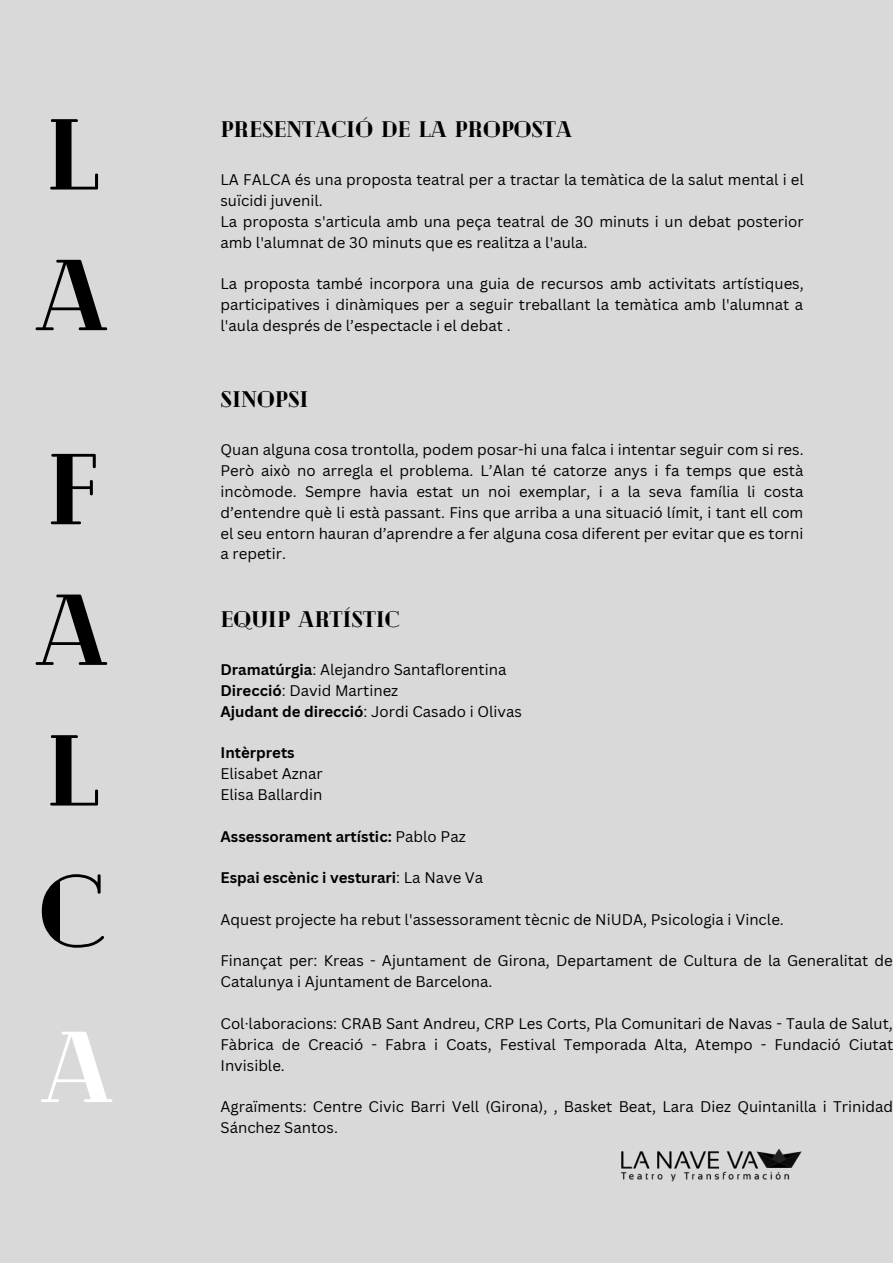
<style>
.page{position:relative;width:893px;height:1263px;background:#d9d9d9}
.page>*{position:absolute;margin:0;border:0;box-sizing:border-box;transform-origin:0 0}
.t1{font:900 100.5px "Cheque";color:#000}
.t2{font:900 100.5px "Cheque";color:#fff}
.t3{font:900 22.5px "Cheque";color:#000}
.t4{font:15px/20.9px "Canva Sans";color:#000}
.t5{font:700 15px "Canva Sans";color:#000}
.s1{font-weight:700}
.s2{font-weight:400}
</style>
<div class="page">
<img style="left:621px;top:1148px;width:181px;height:34px">
<p class="t1" style="left:45px;top:89px;width:55px">L</p>
<p class="t1" style="left:35px;top:230px;width:74px">A</p>
<p class="t1" style="left:45px;top:424px;width:54px">F</p>
<p class="t1" style="left:35px;top:564px;width:74px">A</p>
<p class="t1" style="left:45px;top:705px;width:55px">L</p>
<p class="t1" style="left:39px;top:846px;width:67px">C</p>
<p class="t2" style="left:40px;top:1001px;width:74px">A</p>
<p class="t3" style="left:220px;top:115px;width:353px">PRESENTACIÓ DE LA PROPOSTA</p>
<p class="t4" style="left:220px;top:169px;width:585px">LA FALCA és una proposta teatral per a tractar la temàtica de la salut mental i el suïcidi juvenil.</p>
<p class="t4" style="left:220px;top:211px;width:584px">La proposta s'articula amb una peça teatral de 30 minuts i un debat posterior amb l'alumnat de 30 minuts que es realitza a l'aula.</p>
<p class="t4" style="left:220px;top:273px;width:585px;text-align:justify">La proposta també incorpora una guia de recursos amb activitats artístiques, participatives i dinàmiques per a seguir treballant la temàtica amb l'alumnat a l'aula després de l’espectacle i el debat .</p>
<p class="t3" style="left:220px;top:385px;width:90px">SINOPSI</p>
<p class="t4" style="left:220px;top:439px;width:584px;text-align:justify">Quan alguna cosa trontolla, podem posar-hi una falca i intentar seguir com si res.<br>Però això no arregla el problema. L’Alan té catorze anys i fa temps que està incòmode. Sempre havia estat un noi exemplar, i a la seva família li costa d’entendre què li està passant. Fins que arriba a una situació límit, i tant ell com el seu entorn hauran d’aprendre a fer alguna cosa diferent per evitar que es torni a repetir.</p>
<p class="t3" style="left:220px;top:604px;width:181px">EQUIP ARTÍSTIC</p>
<p class="t4" style="left:220px;top:659px;width:287px"><span class="s1">Dramatúrgia</span>: Alejandro Santaflorentina</p>
<p class="t4" style="left:220px;top:679px;width:179px"><span class="s1">Direcció</span>: David Martinez</p>
<p class="t4" style="left:220px;top:700px;width:303px"><span class="s1">Ajudant de direcció</span>: Jordi Casado i Olivas</p>
<p class="t5" style="left:220px;top:742px;width:76px">Intèrprets</p>
<p class="t4" style="left:220px;top:763px;width:104px">Elisabet Aznar</p>
<p class="t4" style="left:220px;top:784px;width:103px">Elisa Ballardin</p>
<p class="t5" style="left:220px;top:825px;width:247px">Assessorament artístic: <span class="s2">Pablo Paz</span></p>
<p class="t5" style="left:220px;top:867px;width:264px">Espai escènic i vesturari<span class="s2">: La Nave Va</span></p>
<p class="t4" style="left:220px;top:908px;width:565px">Aquest projecte ha rebut l'assessorament tècnic de NiUDA, Psicologia i Vincle.</p>
<p class="t4" style="left:220px;top:950px;width:674px">Finançat per: Kreas - Ajuntament de Girona, Departament de Cultura de la Generalitat de<br>Catalunya i Ajuntament de Barcelona.</p>
<p class="t4" style="left:220px;top:1012px;width:674px;text-align:justify">Col·laboracions: CRAB Sant Andreu, CRP Les Corts, Pla Comunitari de Navas - Taula de Salut, Fàbrica de Creació - Fabra i Coats, Festival Temporada Alta, Atempo - Fundació Ciutat Invisible.</p>
<p class="t4" style="left:220px;top:1096px;width:674px">Agraïments: Centre Civic Barri Vell (Girona), , Basket Beat, Lara Diez Quintanilla i Trinidad<br>Sánchez Santos.</p>
</div>
